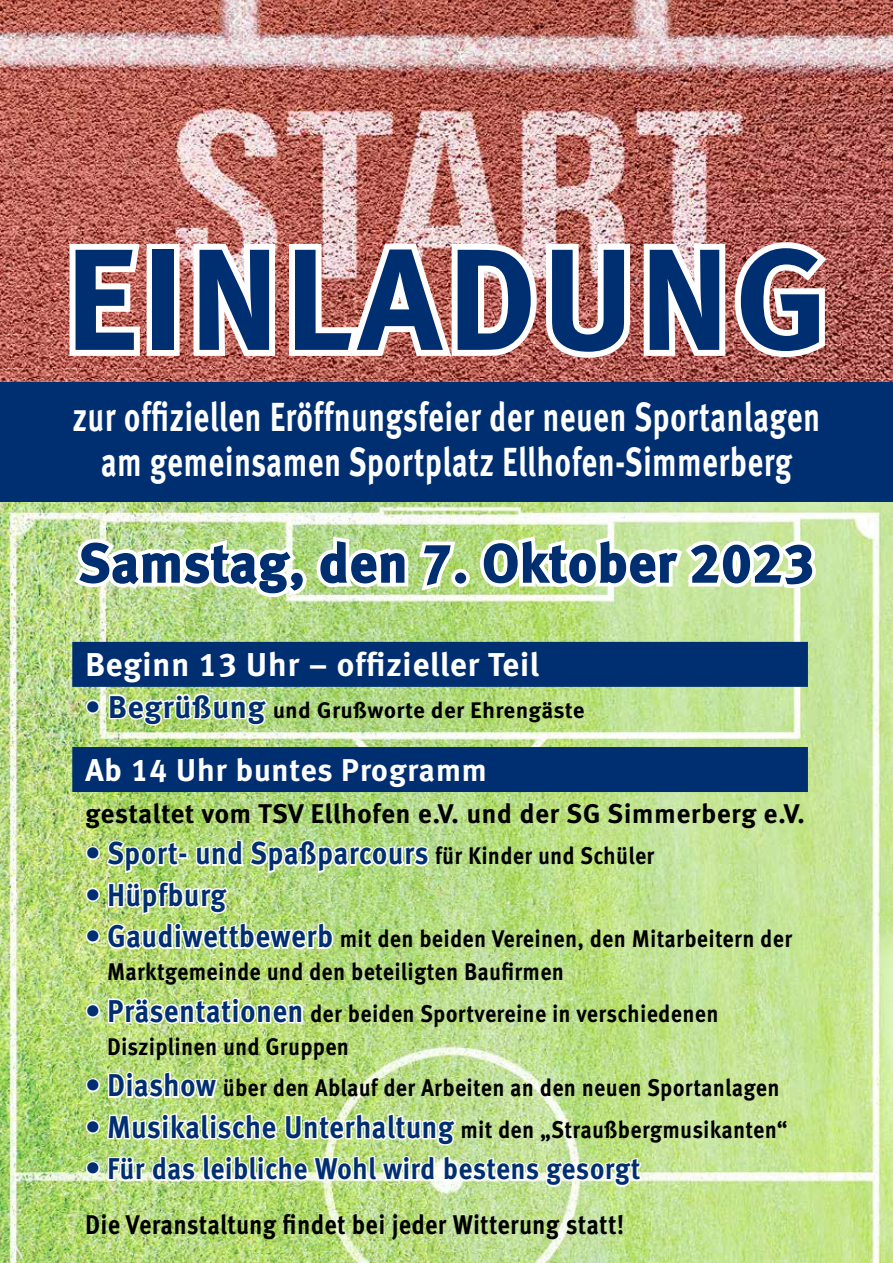
<style>
.page{position:relative;width:893px;height:1263px;background:#fff}
.page>*{position:absolute;margin:0;border:0;box-sizing:border-box;transform-origin:0 0}
.t1{font:700 144px "Meta Corr";letter-spacing:.02em;color:#002f71}
.t2{font:700 54px "Meta Corr";color:#002f71}
.t3{font:700 40.5px/45px "Meta Corr";letter-spacing:.01em;color:#fff;text-align:center;scale:.75 1}
.t4{font:700 33px "Meta Corr";letter-spacing:.01em;color:#fff}
.t5{font:700 31.5px "Meta Corr";letter-spacing:.01em;color:#002f71}
.t6{font:700 31.5px "Meta Corr";letter-spacing:.01em;color:#fff}
.t7{font:700 30px "Meta Corr";letter-spacing:.005em;color:#002f71;scale:.9 1}
.t8{font:700 27px "Meta Corr";letter-spacing:.01em;color:#000}
.t9{font:700 27px "Meta Corr";letter-spacing:.01em;color:#000;scale:.88 1}
.t10{font:700 24px/33px "Meta Corr";letter-spacing:.01em;color:#000;scale:.9 1}
.t11{font:700 22.5px "Meta Corr";letter-spacing:.01em;color:#000}
.s1{font-size:31.5px;color:#002f71}
.s2{font-size:24px;color:#000}
.s3{font-size:31.5px}
</style>
<div class="page">
<img style="left:0;top:0;width:893px;height:383px">
<img style="left:0;top:502px;width:893px;height:761px">
<svg style="left:102px;top:0;width:48px;height:164px;background:#bf756d"></svg>
<img style="left:220px;top:0;width:49px;height:164px">
<div style="left:0;top:383px;width:893px;height:119px;background:#002f71"></div>
<img style="left:64px;top:164px;width:771px;height:1099px">
<h1 class="t1" style="left:64px;top:215px;width:766px">EINLADUNG</h1>
<h3 class="t3" style="left:73px;top:394px;width:998px">zur offiziellen Eröffnungsfeier der neuen Sportanlagen am gemeinsamen Sportplatz Ellhofen-Simmerberg</h3>
<h2 class="t2" style="left:78px;top:531px;width:738px">Samstag, den 7. Oktober 2023</h2>
<h3 class="t4" style="left:85px;top:645px;width:456px">Beginn 13 Uhr – offizieller Teil</h3>
<p class="t11" style="left:85px;top:697px;width:501px"><span class="s1">• Begrüßung</span> und Grußworte der Ehrengäste</p>
<h3 class="t6" style="left:85px;top:752px;width:404px">Ab 14 Uhr buntes Programm</h3>
<p class="t8" style="left:85px;top:798px;width:721px">gestaltet vom TSV Ellhofen e.V. und der SG Simmerberg e.V.</p>
<h3 class="t5" style="left:85px;top:835px;width:571px">• Sport- und Spaßparcours <span class="s2">für Kinder und Schüler</span></h3>
<h3 class="t5" style="left:85px;top:876px;width:143px">• Hüpfburg</h3>
<p class="t10" style="left:107px;top:922px;width:763px;text-indent:-22px"><span class="s1">• Gaudiwettbewerb</span> mit den beiden Vereinen, den Mitarbeitern der<br>Marktgemeinde und den beteiligten Baufirmen</p>
<p class="t10" style="left:107px;top:997px;width:681px;text-indent:-22px"><span class="s1">• Präsentationen</span> der beiden Sportvereine in verschiedenen<br>Disziplinen und Gruppen</p>
<p class="t10" style="left:85px;top:1071px;width:773px"><span class="s1">• Diashow</span> über den Ablauf der Arbeiten an den neuen Sportanlagen</p>
<p class="t10" style="left:85px;top:1113px;width:782px"><span class="s1">• Musikalische Unterhaltung</span> mit den „Straußbergmusikanten“</p>
<p class="t7" style="left:85px;top:1151px;width:619px"><span class="s3">•</span> Für das leibliche Wohl wird bestens gesorgt</p>
<p class="t9" style="left:85px;top:1208px;width:614px">Die Veranstaltung findet bei jeder Witterung statt!</p>
</div>
